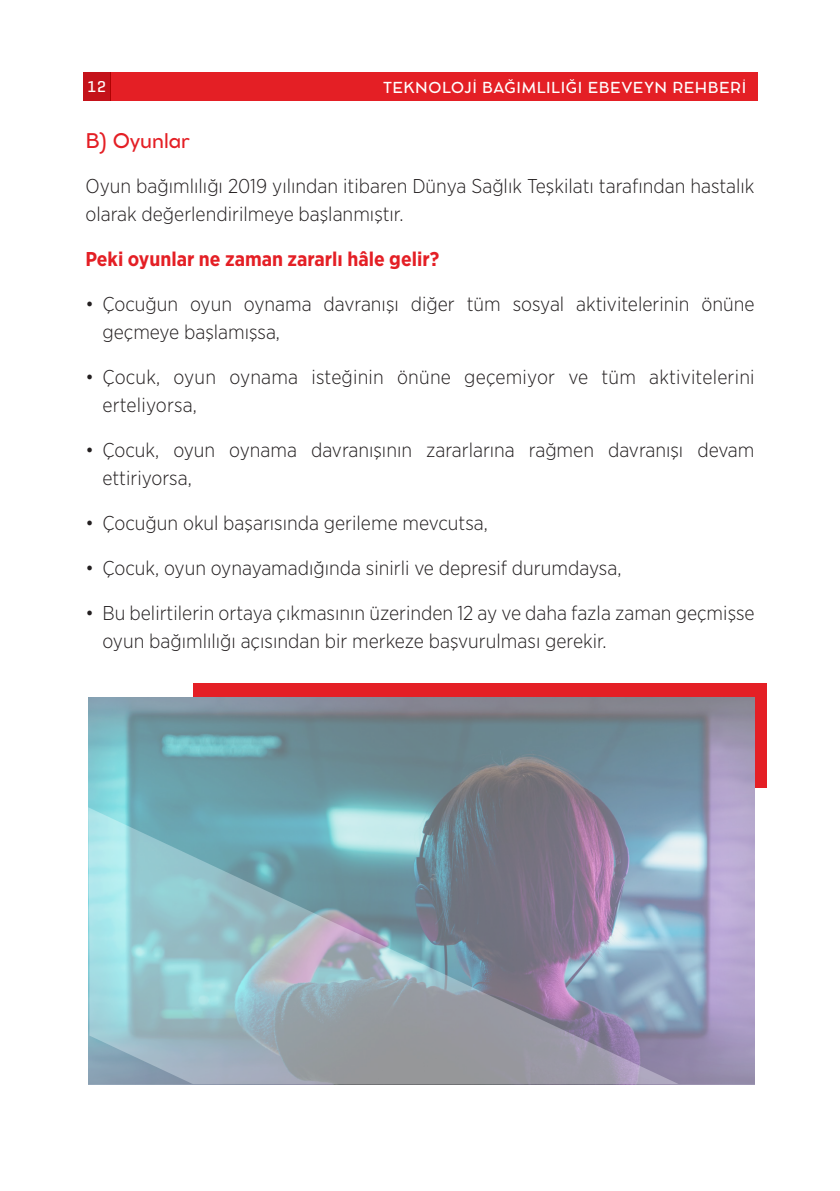
<style>
.page{position:relative;width:840px;height:1191px;background:#fff}
.page>*{position:absolute;margin:0;border:0;box-sizing:border-box;transform-origin:0 0}
.t1{font:300 20px/28px "Gotham Narrow";color:#231f20}
.t2{font:700 20px "Gotham Narrow";color:#e41f25}
.t3{font:500 20px "Cocomat Pro";color:#e41f25}
.t4{font:500 16px "Geogrotesque";color:#fff}
.t5{font:500 15px "Cocomat Pro";letter-spacing:.04em;color:#fff}
</style>
<div class="page">
<div style="left:193px;top:683px;width:572px;height:105px;background:#e41f25"></div>
<img style="left:88px;top:697px;width:666px;height:387px">
<svg style="left:88px;top:807px;width:591px;height:277px;background:#8ea4b2"></svg>
<div style="left:110px;top:72px;width:647px;height:28px;background:#e41f25"></div>
<div style="left:83px;top:72px;width:27px;height:28px;background:#c4121a"></div>
<p class="t4" style="left:87px;top:77px;width:20px">12</p>
<p class="t5" style="left:383px;top:75px;width:364px">TEKNOLOJİ BAĞIMLILIĞI EBEVEYN REHBERİ</p>
<p class="t3" style="left:85px;top:124px;width:106px">B) Oyunlar</p>
<p class="t1" style="left:85px;top:171px;width:670px">Oyun bağımlılığı 2019 yılından itibaren Dünya Sağlık Teşkilatı tarafından hastalık olarak değerlendirilmeye başlanmıştır.</p>
<p class="t2" style="left:85px;top:246px;width:355px">Peki oyunlar ne zaman zararlı hâle gelir?</p>
<p class="t1" style="left:102px;top:289px;width:653px;text-indent:-17px">• Çocuğun oyun oynama davranışı diğer tüm sosyal aktivitelerinin önüne geçmeye başlamışsa,</p>
<p class="t1" style="left:102px;top:362px;width:653px;text-indent:-17px">• Çocuk, oyun oynama isteğinin önüne geçemiyor ve tüm aktivitelerini erteliyorsa,</p>
<p class="t1" style="left:102px;top:436px;width:653px;text-indent:-17px">• Çocuk, oyun oynama davranışının zararlarına rağmen davranışı devam ettiriyorsa,</p>
<p class="t1" style="left:85px;top:509px;width:404px">• Çocuğun okul başarısında gerileme mevcutsa,</p>
<p class="t1" style="left:85px;top:554px;width:537px">• Çocuk, oyun oynayamadığında sinirli ve depresif durumdaysa,</p>
<p class="t1" style="left:102px;top:599px;width:653px;text-indent:-17px">• Bu belirtilerin ortaya çıkmasının üzerinden 12 ay ve daha fazla zaman geçmişse oyun bağımlılığı açısından bir merkeze başvurulması gerekir.</p>
</div>
